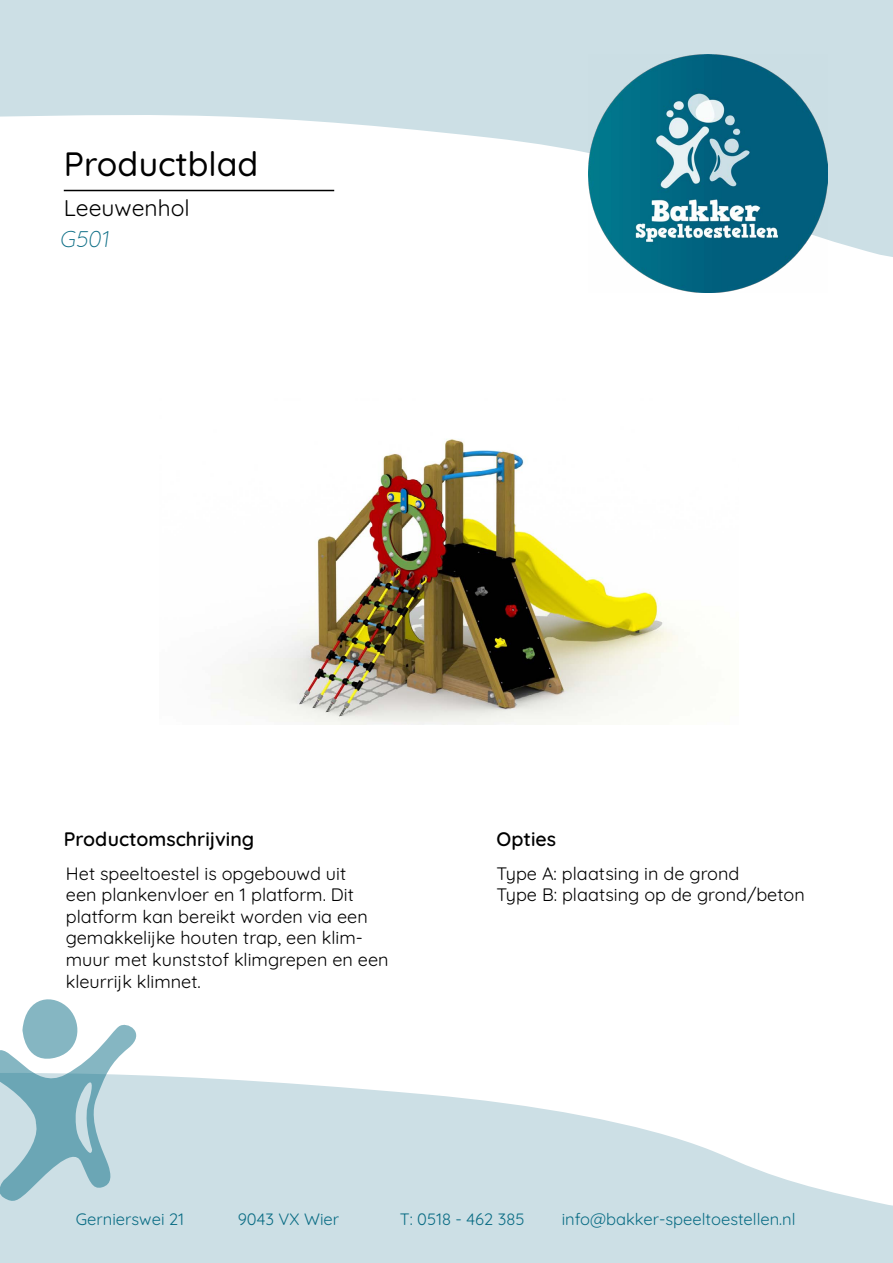
<style>
.page{position:relative;width:893px;height:1263px;background:#fff}
.page>*{position:absolute;margin:0;border:0;box-sizing:border-box;transform-origin:0 0}
.t1{font:500 33.75px "Quicksand";color:#000}
.t2{font:22.8px "Quicksand";color:#000}
.t3{font:300 22.8px "Quicksand";color:#0b6d85}
.t4{font:600 19.5px "Quicksand";color:#000}
.t5{font:18px/21.6px "Quicksand";color:#000}
.t6{font:16.5px "Quicksand";color:#0b6d85}
</style>
<div class="page">
<svg style="left:0;top:0;width:893px;height:257px;fill:#ccdfe5"></svg>
<img style="left:589px;top:54px;width:238px;height:238px">
<svg style="left:0;top:1075px;width:893px;height:188px;fill:#ccdfe5"></svg>
<svg style="left:0;top:999px;width:136px;height:202px"></svg>
<hr style="left:64px;top:190px;width:270px;height:1px;background:#000">
<img style="left:211px;top:439px;width:467px;height:285px">
<h1 class="t1" style="left:64px;top:138px;width:196px">Productblad</h1>
<p class="t2" style="left:64px;top:191px;width:127px">Leeuwenhol</p>
<p class="t3" style="left:60px;top:221px;width:55px">G501</p>
<p class="t4" style="left:64px;top:823px;width:192px">Productomschrijving</p>
<p class="t4" style="left:497px;top:823px;width:61px">Opties</p>
<p class="t5" style="left:66px;top:861px;width:324px">Het speeltoestel is opgebouwd uit<br>een plankenvloer en 1 platform. Dit platform kan bereikt worden via een gemakkelijke houten trap, een klim&shy;muur met kunststof klimgrepen en een kleurrijk klimnet.</p>
<p class="t5" style="left:497px;top:861px;width:310px">Type A: plaatsing in de grond<br>Type B: plaatsing op de grond/beton</p>
<p class="t6" style="left:76px;top:1207px;width:110px">Gernierswei 21</p>
<p class="t6" style="left:238px;top:1207px;width:103px">9043 VX Wier</p>
<p class="t6" style="left:400px;top:1207px;width:126px">T: 0518 - 462 385</p>
<p class="t6" style="left:562px;top:1207px;width:235px">info@bakker-speeltoestellen.nl</p>
</div>
